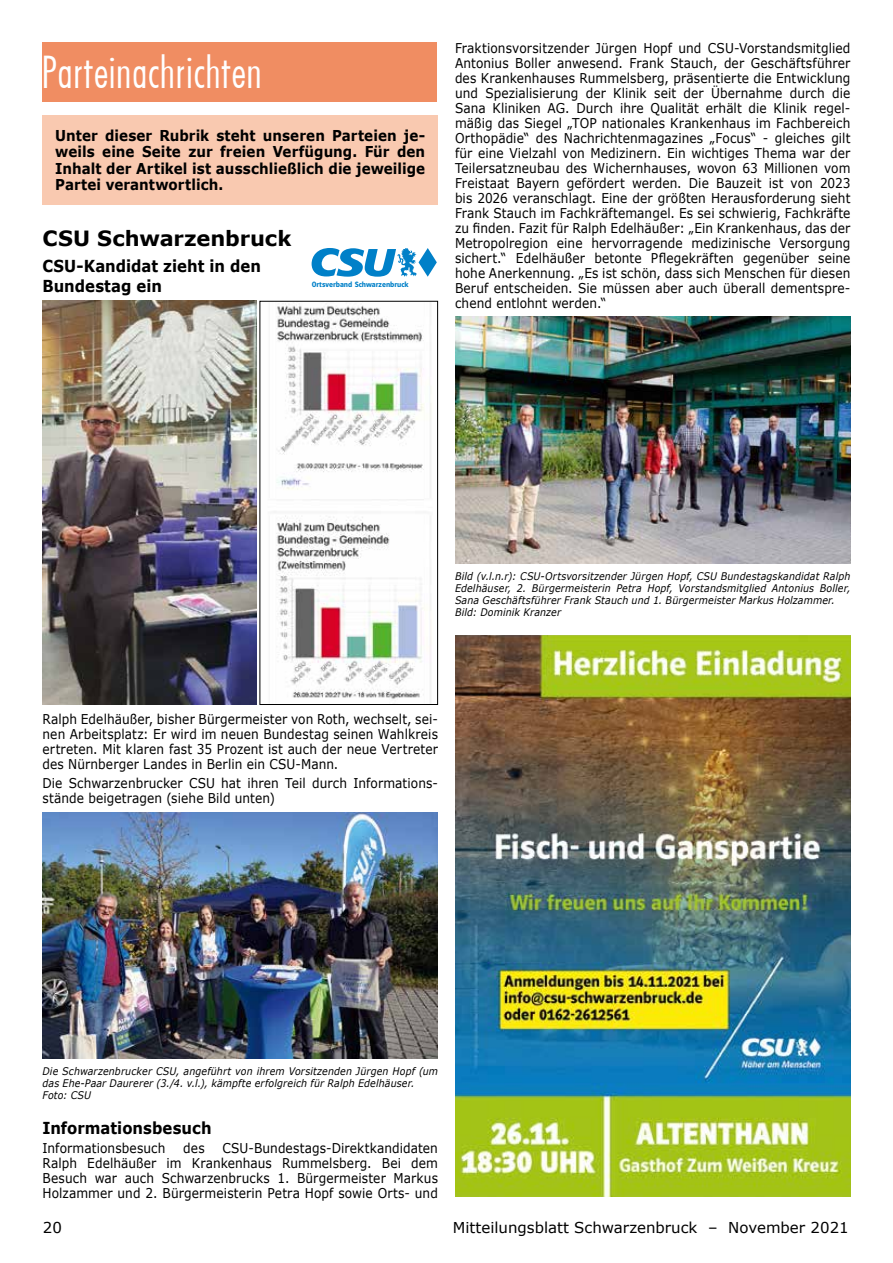
<style>
.page{position:relative;width:893px;height:1263px;background:#fff}
.page>*{position:absolute;margin:0;border:0;box-sizing:border-box;transform-origin:0 0}
.t1{font:45px "Futoral Con Li DB Normal";letter-spacing:.03em;color:#fff}
.t2{font:700 21px "Verdana";letter-spacing:-.005em;color:#000}
.t3{font:700 16.5px/19.8px "Verdana";color:#000;scale:.9 1}
.t4{font:700 15px/16.5px "Verdana";color:#000;text-align:justify;scale:.9 1}
.t5{font:15px "Verdana";color:#000}
.t6{font:13.5px/15px "Verdana";letter-spacing:.01em;color:#000;text-align:justify;scale:.9 1}
.t7{font:italic 10.5px/12px "Verdana";letter-spacing:.015em;color:#000;scale:.9 1}
.t8{font:600 7.95px "Polo 22 R";color:#0080c8}
</style>
<div class="page">
<div style="left:43px;top:43px;width:394px;height:59px;background:#f08d62"></div>
<div style="left:43px;top:115px;width:395px;height:89px;background:#f9c9b0"></div>
<svg style="left:312px;top:248px;width:125px;height:29px"></svg>
<img style="left:43px;top:301px;width:214px;height:404px">
<img style="left:274px;top:303px;width:158px;height:400px">
<div style="left:260px;top:301px;width:178px;height:404px;border:1px solid #000"></div>
<img style="left:43px;top:812px;width:395px;height:247px">
<img style="left:455px;top:317px;width:395px;height:246px">
<img style="left:455px;top:635px;width:395px;height:561px">
<h1 class="t1" style="left:43px;top:47px;width:220px">Parteinachrichten</h1>
<p class="t4" style="left:55px;top:127px;width:413px">Unter dieser Rubrik steht unseren Parteien je&shy;weils eine Seite zur freien Verfügung. Für den Inhalt der Artikel ist ausschließlich die jeweilige Partei verantwortlich.</p>
<h2 class="t2" style="left:43px;top:224px;width:251px">CSU Schwarzenbruck</h2>
<p class="t8" style="left:312px;top:280px;width:99px">Ortsverband Schwarzenbruck</p>
<p class="t3" style="left:43px;top:256px;width:244px">CSU-Kandidat zieht in den<br>Bundestag ein</p>
<p class="t6" style="left:455px;top:40px;width:441px">Fraktionsvorsitzender Jürgen Hopf und CSU-Vorstandsmitglied Antonius Boller anwesend. Frank Stauch, der Geschäftsführer des Krankenhauses Rummelsberg, präsentierte die Entwicklung und Spezialisierung der Klinik seit der Übernahme durch die Sana Kliniken AG. Durch ihre Qualität erhält die Klinik regel&shy;mäßig das Siegel „TOP nationales Krankenhaus im Fachbereich Orthopädie“ des Nachrichtenmagazines „Focus“ - gleiches gilt für eine Vielzahl von Medizinern. Ein wichtiges Thema war der Teilersatzneubau des Wichernhauses, wovon 63 Millionen vom Freistaat Bayern gefördert werden. Die Bauzeit ist von 2023 bis 2026 veranschlagt. Eine der größten Herausforderung sieht Frank Stauch im Fachkräftemangel. Es sei schwierig, Fachkräfte zu finden. Fazit für Ralph Edelhäußer: „Ein Krankenhaus, das der Metropolregion eine hervorragende medizinische Versorgung sichert.“ Edelhäußer betonte Pflegekräften gegenüber seine hohe Anerkennung. „Es ist schön, dass sich Menschen für diesen Beruf entscheiden. Sie müssen aber auch überall dementspre&shy;chend entlohnt werden.“</p>
<p class="t7" style="left:455px;top:570px;width:441px">Bild (v.l.n.r): CSU-Ortsvorsitzender Jürgen Hopf, CSU Bundestagskandidat Ralph Edelhäuser, 2. Bürgermeisterin Petra Hopf, Vorstandsmitglied Antonius Boller, Sana Geschäftsführer Frank Stauch und 1. Bürgermeister Markus Holzammer.<br>Bild: Dominik Kranzer</p>
<p class="t6" style="left:43px;top:711px;width:441px">Ralph Edelhäußer, bisher Bürgermeister von Roth, wechselt, sei&shy;nen Arbeitsplatz: Er wird im neuen Bundestag seinen Wahlkreis ertreten. Mit klaren fast 35 Prozent ist auch der neue Vertreter des Nürnberger Landes in Berlin ein CSU-Mann.</p>
<p class="t6" style="left:43px;top:776px;width:441px">Die Schwarzenbrucker CSU hat ihren Teil durch Informations&shy;stände beigetragen (siehe Bild unten)</p>
<p class="t7" style="left:43px;top:1065px;width:441px">Die Schwarzenbrucker CSU, angeführt von ihrem Vorsitzenden Jürgen Hopf (um das Ehe-Paar Daurerer (3./4. v.l.), kämpfte erfolgreich für Ralph Edelhäuser.<br>Foto: CSU</p>
<p class="t3" style="left:43px;top:1118px;width:189px">Informationsbesuch</p>
<p class="t6" style="left:43px;top:1140px;width:138px">Informationsbesuch</p>
<p class="t6" style="left:183px;top:1140px;width:25px">des</p>
<p class="t6" style="left:43px;top:1140px;width:441px;text-indent:180px">CSU-Bundestags-Direktkandidaten Ralph Edelhäußer im Krankenhaus Rummelsberg. Bei dem Besuch war auch Schwarzenbrucks 1. Bürgermeister Markus Holzammer und 2. Bürgermeisterin Petra Hopf sowie Orts- und</p>
<p class="t5" style="left:43px;top:1217px;width:21px">20</p>
<p class="t5" style="left:453px;top:1217px;width:397px">Mitteilungsblatt Schwarzenbruck – November 2021</p>
</div>
